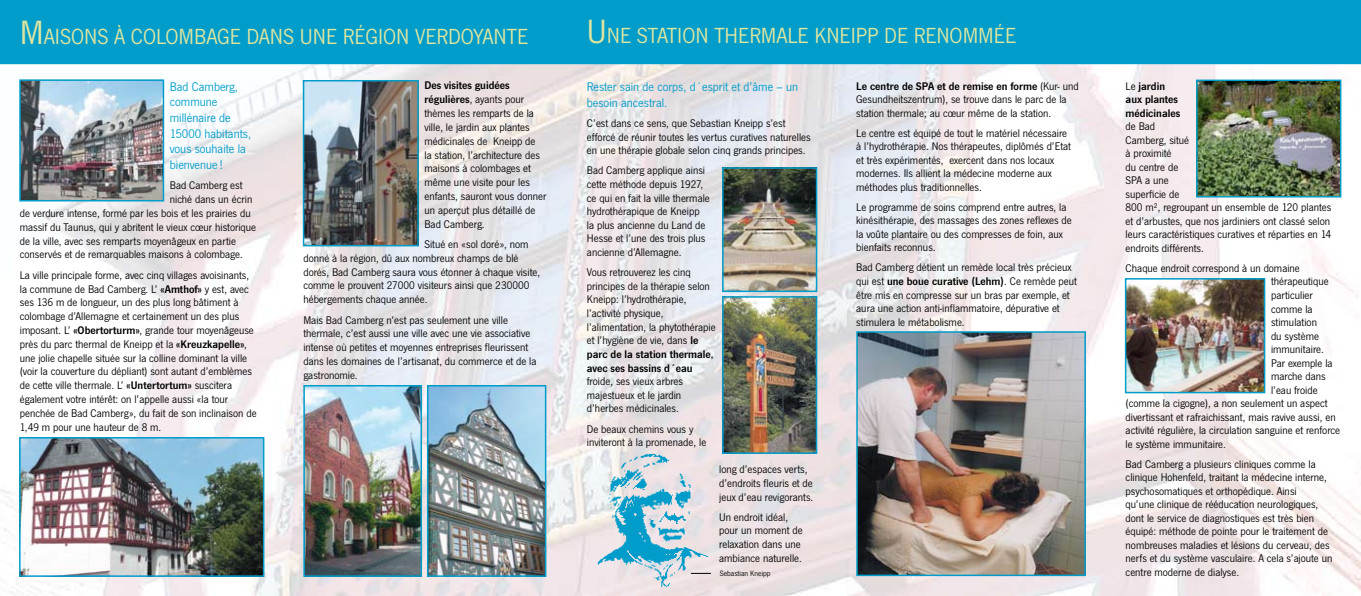
<style>
.page{position:relative;width:1361px;height:596px;background:#fff}
.page>*{position:absolute;margin:0;border:0;box-sizing:border-box;transform-origin:0 0}
.t1{font:22.7px "News Got T";color:#dfe6a0}
.t2{font:22.7px "News Got T";letter-spacing:.065em;color:#dfe6a0}
.t3{font:13px/15.6px "News Got T";color:#009cca}
.t4{font:11.5px/13.5px "News Got T";color:#000}
.t5{font:600 11.5px/13.5px "News Got T";color:#000}
.t6{font:8px "News Got T";color:#000}
.s1{font-size:34.9px}
.s2{font-weight:600}
.s3{font-weight:400}
</style>
<div class="page">
<img style="left:0;top:64px;width:1361px;height:531px">
<div style="left:0;top:0;width:1361px;height:64px;background:#009cca"></div>
<img style="left:592px;top:453px;width:119px;height:135px">
<img style="left:1128px;top:281px;width:134px;height:109px">
<div style="left:1125px;top:278px;width:140px;height:115px;border:2px solid #009cca"></div>
<img style="left:306px;top:388px;width:113px;height:185px">
<div style="left:303px;top:385px;width:119px;height:191px;border:2px solid #009cca"></div>
<img style="left:430px;top:388px;width:113px;height:185px">
<div style="left:427px;top:385px;width:119px;height:191px;border:2px solid #009cca"></div>
<img style="left:306px;top:83px;width:110px;height:160px">
<div style="left:303px;top:80px;width:116px;height:166px;border:2px solid #009cca"></div>
<img style="left:22px;top:82px;width:139px;height:116px">
<div style="left:19px;top:79px;width:145px;height:122px;border:2px solid #009cca"></div>
<img style="left:22px;top:440px;width:239px;height:133px">
<div style="left:19px;top:437px;width:245px;height:139px;border:2px solid #009cca"></div>
<img style="left:725px;top:170px;width:89px;height:119px">
<div style="left:722px;top:167px;width:95px;height:125px;border:2px solid #009cca"></div>
<img style="left:725px;top:299px;width:89px;height:151px">
<div style="left:722px;top:296px;width:95px;height:157px;border:2px solid #009cca"></div>
<img style="left:859px;top:334px;width:224px;height:238px">
<div style="left:856px;top:331px;width:230px;height:244px;border:2px solid #009cca"></div>
<img style="left:1199px;top:82px;width:139px;height:112px">
<div style="left:1196px;top:79px;width:145px;height:118px;border:2px solid #009cca"></div>
<svg style="left:691px;top:573px;width:20px;height:1px"></svg>
<h1 class="t2" style="left:20px;top:24px;width:172px"><span class="s1">M</span>aisons à colombage</h1>
<h1 class="t1" style="left:246px;top:24px;width:13px">dans</h1>
<h1 class="t1" style="left:300px;top:24px;width:13px">une</h1>
<h1 class="t1" style="left:343px;top:24px;width:85px">région verd</h1>
<h1 class="t1" style="left:461px;top:24px;width:34px">oyante</h1>
<h1 class="t1" style="left:587px;top:23px;width:60px"><span class="s1">U</span>ne stati</h1>
<h1 class="t1" style="left:682px;top:23px;width:45px">on thermale</h1>
<h1 class="t1" style="left:814px;top:23px;width:24px">Kneipp</h1>
<h1 class="t1" style="left:884px;top:23px;width:131px">derenommée</h1>
<p class="t3" style="left:170px;top:78px;width:83px">Bad Camberg, commune millénaire de<br>15000 habitants, vous souhaite la bienvenue !</p>
<p class="t4" style="left:170px;top:178px;width:74px">Bad Camberg est</p>
<p class="t4" style="left:170px;top:192px;width:84px">niché dans un écrin</p>
<p class="t4" style="left:20px;top:206px;width:232px">de verdure intense, formé par les bois et les prairies du</p>
<p class="t4" style="left:20px;top:220px;width:238px">massif du Taunus, qui y abritent le vieux cœur historique</p>
<p class="t4" style="left:20px;top:233px;width:218px">de la ville, avec ses remparts moyenâgeux en partie</p>
<p class="t4" style="left:20px;top:247px;width:224px">conservés et de remarquables maisons à colombage.</p>
<p class="t4" style="left:20px;top:267px;width:238px;line-height:13.8px">La ville principale forme, avec cinq villages avoisinants, la commune de Bad Camberg. L’ <span class="s2">«Amthof»</span> y est, avec ses 136 m de longueur, un des plus long bâtiment à colombage d’Allemagne et certainement un des plus imposant. L’ <span class="s2">«Obertorturm»</span>, grande tour moyenâgeuse près du parc thermal de Kneipp et la <span class="s2">«Kreuzkapelle»</span>, une jolie chapelle située sur la colline dominant la ville (voir la couverture du dépliant) sont autant d’emblèmes de cette ville thermale. L’ <span class="s2">«Untertortum»</span> suscitera également votre intérêt: on l’appelle aussi «la tour penchée de Bad Camberg», du fait de son inclinaison de 1,49 m pour une hauteur de 8 m.</p>
<p class="t4" style="left:424px;top:78px;width:123px;line-height:13.8px"><span class="s2">Des visites guidées régulières</span>, ayants pour thèmes les remparts de la ville, le jardin aux plantes médicinales de Kneipp de<br>la station, l’architecture des maisons à colombages et même une visite pour les enfants, sauront vous donner un aperçut plus détaillé de<br>Bad Camberg.</p>
<p class="t4" style="left:303px;top:237px;width:238px;line-height:13.8px;text-indent:121px">Situé en «sol doré», nom donné à la région, dû aux nombreux champs de blé dorés, Bad Camberg saura vous étonner à chaque visite, comme le prouvent 27000 visiteurs ainsi que 230000 hébergements chaque année.</p>
<p class="t4" style="left:303px;top:312px;width:235px;line-height:13.8px">Mais Bad Camberg n’est pas seulement une ville thermale, c’est aussi une ville avec une vie associative intense où petites et moyennes entreprises fleurissent dans les domaines de l’artisanat, du commerce et de la gastronomie.</p>
<p class="t3" style="left:587px;top:79px;width:213px">Rester sain de corps, d´esprit et d’âme – un besoin ancestral.</p>
<p class="t4" style="left:587px;top:116px;width:225px">C’est dans ce sens, que Sebastian Kneipp s’est efforcé de réunir toutes les vertus curatives naturelles en une thérapie globale selon cinq grands principes.</p>
<p class="t4" style="left:587px;top:163px;width:124px">Bad Camberg applique ainsi cette méthode depuis 1927, ce qui en fait la ville thermale hydrothérapique de Kneipp<br>la plus ancienne du Land de<br>Hesse et l’une des trois plus ancienne d’Allemagne.</p>
<p class="t4" style="left:587px;top:265px;width:130px">Vous retrouverez les cinq principes de la thérapie selon<br>Kneipp: l’hydrothérapie, l’activité physique, l’alimentation, la phytothérapie et l’hygiène de vie, dans <span class="s2">le parc de la station thermale, avec ses bassins d´eau</span></p>
<p class="t4" style="left:587px;top:374px;width:98px">froide, ses vieux arbres majestueux et le jardin d’herbes médicinales.</p>
<p class="t4" style="left:587px;top:421px;width:121px">De beaux chemins vous y inviteront à la promenade, le</p>
<p class="t4" style="left:719px;top:462px;width:96px">long d’espaces verts, d’endroits fleuris et de jeux d’eau revigorants.</p>
<p class="t4" style="left:719px;top:509px;width:85px">Un endroit idéal, pour un moment de relaxation dans une ambiance naturelle.</p>
<p class="t6" style="left:720px;top:568px;width:52px">Sebastian Kneipp</p>
<p class="t4" style="left:856px;top:79px;width:224px"><span class="s2">Le centre de SPA et de remise en forme</span> (Kur- und<br>Gesundheitszentrum), se trouve dans le parc de la station thermale; au cœur même de la station.</p>
<p class="t4" style="left:856px;top:126px;width:216px">Le centre est équipé de tout le matériel nécessaire à l’hydrothérapie. Nos thérapeutes, diplômés d’Etat et très expérimentés, exercent dans nos locaux modernes. Ils allient la médecine moderne aux méthodes plus traditionnelles.</p>
<p class="t4" style="left:856px;top:200px;width:217px">Le programme de soins comprend entre autres, la kinésithérapie, des massages des zones reflexes de la voûte plantaire ou des compresses de foin, aux bienfaits reconnus.</p>
<p class="t4" style="left:856px;top:260px;width:222px">Bad Camberg détient un remède local très précieux qui est <span class="s2">une boue curative (Lehm)</span>. Ce remède peut être mis en compresse sur un bras par exemple, et aura une action anti-inflammatoire, dépurative et stimulera le métabolisme.</p>
<p class="t5" style="left:1125px;top:79px;width:56px"><span class="s3">Le</span> jardin aux plantes médicinales</p>
<p class="t4" style="left:1125px;top:119px;width:207px">de Bad<br>Camberg, situé<br>à proximité<br>du centre de<br>SPA a une<br>superficie de<br>800 m², regroupant un ensemble de 120 plantes et d’arbustes, que nos jardiniers ont classé selon leurs caractéristiques curatives et réparties en 14 endroits différents.</p>
<p class="t4" style="left:1125px;top:261px;width:176px">Chaque endroit correspond à un domaine</p>
<p class="t4" style="left:1271px;top:274px;width:59px">thérapeutique</p>
<p class="t4" style="left:1271px;top:288px;width:43px">particulier</p>
<p class="t4" style="left:1271px;top:301px;width:43px">comme la</p>
<p class="t4" style="left:1271px;top:315px;width:47px">stimulation</p>
<p class="t4" style="left:1271px;top:328px;width:49px">du système</p>
<p class="t4" style="left:1271px;top:342px;width:54px">immunitaire.</p>
<p class="t4" style="left:1271px;top:355px;width:63px">Par exemple la</p>
<p class="t4" style="left:1271px;top:369px;width:56px">marche dans</p>
<p class="t4" style="left:1271px;top:382px;width:48px">l’eau froide</p>
<p class="t4" style="left:1125px;top:396px;width:203px">(comme la cigogne), a non seulement un aspect</p>
<p class="t4" style="left:1125px;top:409px;width:212px">divertissant et rafraichissant, mais ravive aussi, en</p>
<p class="t4" style="left:1125px;top:423px;width:216px">activité régulière, la circulation sanguine et renforce</p>
<p class="t4" style="left:1125px;top:436px;width:102px">le système immunitaire.</p>
<p class="t4" style="left:1125px;top:456px;width:208px">Bad Camberg a plusieurs cliniques comme la clinique Hohenfeld, traitant la médecine interne, psychosomatiques et orthopédique. Ainsi<br>qu’une clinique de rééducation neurologiques, dont le service de diagnostiques est très bien équipé: méthode de pointe pour le traitement de nombreuses maladies et lésions du cerveau, des nerfs et du système vasculaire. A cela s’ajoute un centre moderne de dialyse.</p>
</div>
